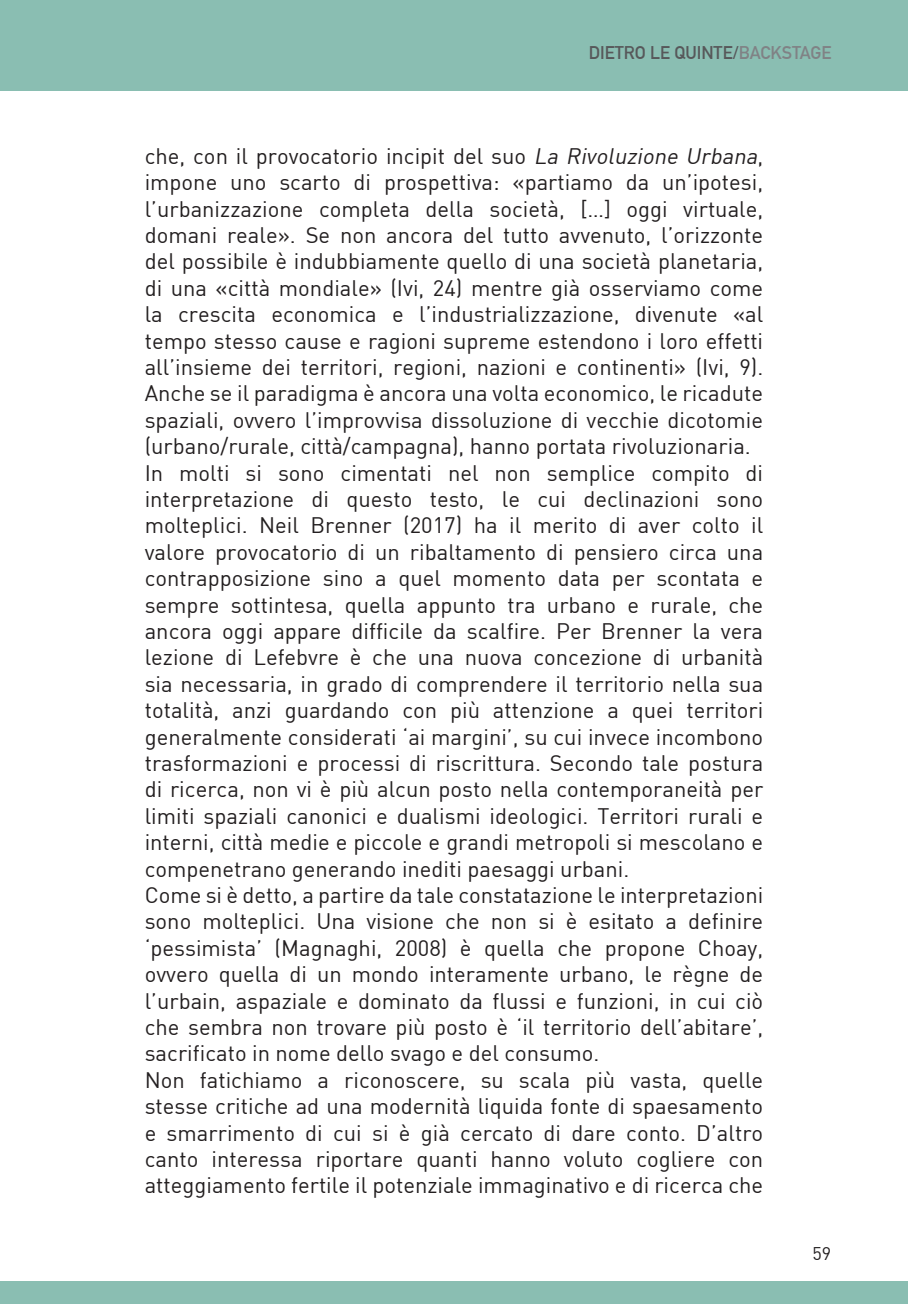
<style>
.page{position:relative;width:908px;height:1304px;background:#fff}
.page>*{position:absolute;margin:0;border:0;box-sizing:border-box;transform-origin:0 0}
.t1{font:22px/26.4px "DIN";color:#231f20;text-align:justify}
.t2{font:700 18px "DIN Alternate";color:#57585a}
.t3{font:18px "DIN";color:#231f20}
.s1{color:#808285}
.s2{font-style:italic}
</style>
<div class="page">
<div style="left:0;top:0;width:907px;height:90px;background:#8abeb2"></div>
<div style="left:0;top:1281px;width:907px;height:23px;background:#8abeb2"></div>
<p class="t2" style="left:588px;top:39px;width:244px">DIETRO LE QUINTE/<span class="s1">BACKSTAGE</span></p>
<p class="t1" style="left:145px;top:142px;width:620px">che, con il provocatorio incipit del suo <span class="s2">La Rivoluzione Urbana</span>, impone uno scarto di prospettiva: «partiamo da un’ipotesi, l’urbanizzazione completa della società, […] oggi virtuale, domani reale». Se non ancora del tutto avvenuto, l’orizzonte del possibile è indubbiamente quello di una società planetaria, di una «città mondiale» (Ivi, 24) mentre già osserviamo come la crescita economica e l’industrializzazione, divenute «al tempo stesso cause e ragioni supreme estendono i loro effetti all’insieme dei territori, regioni, nazioni e continenti» (Ivi, 9).<br>Anche se il paradigma è ancora una volta economico, le ricadute spaziali, ovvero l’improvvisa dissoluzione di vecchie dicotomie (urbano/rurale, città/campagna), hanno portata rivoluzionaria.</p>
<p class="t1" style="left:145px;top:459px;width:620px">In molti si sono cimentati nel non semplice compito di interpretazione di questo testo, le cui declinazioni sono molteplici. Neil Brenner (2017) ha il merito di aver colto il valore provocatorio di un ribaltamento di pensiero circa una contrapposizione sino a quel momento data per scontata e sempre sottintesa, quella appunto tra urbano e rurale, che ancora oggi appare difficile da scalfire. Per Brenner la vera lezione di Lefebvre è che una nuova concezione di urbanità sia necessaria, in grado di comprendere il territorio nella sua totalità, anzi guardando con più attenzione a quei territori generalmente considerati ‘ai margini’, su cui invece incombono trasformazioni e processi di riscrittura. Secondo tale postura di ricerca, non vi è più alcun posto nella contemporaneità per limiti spaziali canonici e dualismi ideologici. Territori rurali e interni, città medie e piccole e grandi metropoli si mescolano e compenetrano generando inediti paesaggi urbani.</p>
<p class="t1" style="left:145px;top:881px;width:620px">Come si è detto, a partire da tale constatazione le interpretazioni sono molteplici. Una visione che non si è esitato a definire ‘pessimista’ (Magnaghi, 2008) è quella che propone Choay, ovvero quella di un mondo interamente urbano, le règne de l’urbain, aspaziale e dominato da flussi e funzioni, in cui ciò che sembra non trovare più posto è ‘il territorio dell’abitare’, sacrificato in nome dello svago e del consumo.</p>
<p class="t1" style="left:145px;top:1066px;width:620px">Non fatichiamo a riconoscere, su scala più vasta, quelle stesse critiche ad una modernità liquida fonte di spaesamento e smarrimento di cui si è già cercato di dare conto. D’altro canto interessa riportare quanti hanno voluto cogliere con atteggiamento fertile il potenziale immaginativo e di ricerca che</p>
<p class="t3" style="left:812px;top:1242px;width:20px">59</p>
</div>
